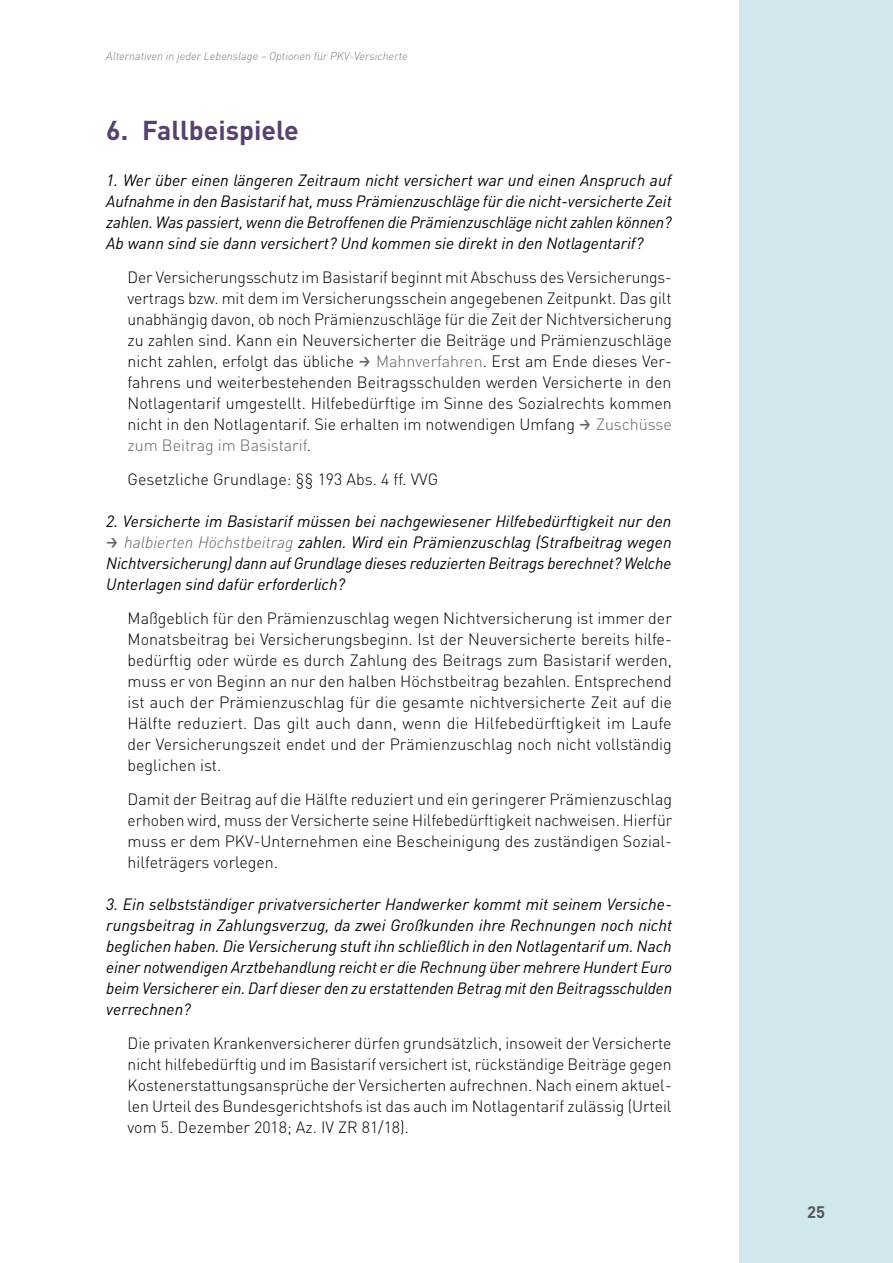
<style>
.page{position:relative;width:893px;height:1263px;background:#fff}
.page>*{position:absolute;margin:0;border:0;box-sizing:border-box;transform-origin:0 0}
.t1{font:700 27px "DINOT";color:#57426d}
.t2{font:700 16.5px "DINOT";color:#565656}
.t3{font:300 16.2px/21px "DINOT";color:#000;text-align:justify}
.t4{font:italic 16.2px/21px "DINOT";color:#000;text-align:justify}
.t5{font:italic 300 11.25px "DIN";color:#7b7b7a}
.s1{font-family:"GD Vtype";font-weight:500;color:#636362}
.s2{color:#636362}
.s3{font-family:"GD Vtype";font-weight:500;font-style:normal;color:#636362}
.s4{font-family:"DIN";font-weight:300;color:#636362}
</style>
<div class="page">
<div style="left:740px;top:0;width:153px;height:1263px;background:#d2e6ed"></div>
<p class="t5" style="left:106px;top:49px;width:303px">Alternativen in jeder Lebenslage – Optionen für PKV-Versicherte</p>
<h1 class="t1" style="left:106px;top:112px;width:194px">6. Fallbeispiele</h1>
<p class="t4" style="left:106px;top:169px;width:567px">1. Wer über einen längeren Zeitraum nicht versichert war und einen Anspruch auf Aufnahme in den Basistarif hat, muss Prämienzuschläge für die nicht-versicherte Zeit zahlen. Was passiert, wenn die Betroffenen die Prämienzuschläge nicht zahlen können?<br>Ab wann sind sie dann versichert? Und kommen sie direkt in den Notlagentarif?</p>
<p class="t3" style="left:128px;top:266px;width:546px">Der Versicherungsschutz im Basistarif beginnt mit Abschuss des Versicherungs&shy;vertrags bzw. mit dem im Versicherungsschein angegebenen Zeitpunkt. Das gilt unabhängig davon, ob noch Prämienzuschläge für die Zeit der Nichtversicherung zu zahlen sind. Kann ein Neuversicherter die Beiträge und Prämienzuschläge nicht zahlen, erfolgt das übliche <span class="s1">→</span> <span class="s2">Mahnverfahren</span>. Erst am Ende dieses Ver&shy;fahrens und weiterbestehenden Beitragsschulden werden Versicherte in den Notlagentarif umgestellt. Hilfebedürftige im Sinne des Sozialrechts kommen nicht in den Notlagentarif. Sie erhalten im notwendigen Umfang <span class="s1">→</span> <span class="s2">Zuschüsse zum Beitrag im Basistarif</span>.</p>
<p class="t3" style="left:128px;top:468px;width:312px">Gesetzliche Grundlage: §§ 193 Abs. 4 ff. VVG</p>
<p class="t4" style="left:106px;top:510px;width:567px">2. Versicherte im Basistarif müssen bei nachgewiesener Hilfebedürftigkeit nur den</p>
<p class="t4" style="left:106px;top:531px;width:567px"><span class="s3">→</span> <span class="s4">halbierten Höchstbeitrag</span> zahlen. Wird ein Prämienzuschlag (Strafbeitrag wegen Nichtversicherung) dann auf Grundlage dieses reduzierten Beitrags berechnet? Welche Unterlagen sind dafür erforderlich?</p>
<p class="t3" style="left:128px;top:607px;width:546px">Maßgeblich für den Prämienzuschlag wegen Nichtversicherung ist immer der Monatsbeitrag bei Versicherungsbeginn. Ist der Neuversicherte bereits hilfe&shy;bedürftig oder würde es durch Zahlung des Beitrags zum Basistarif werden, muss er von Beginn an nur den halben Höchstbeitrag bezahlen. Entsprechend ist auch der Prämienzuschlag für die gesamte nichtversicherte Zeit auf die Hälfte reduziert. Das gilt auch dann, wenn die Hilfebedürftigkeit im Laufe der Versicherungszeit endet und der Prämienzuschlag noch nicht vollständig beglichen ist.</p>
<p class="t3" style="left:128px;top:787px;width:546px">Damit der Beitrag auf die Hälfte reduziert und ein geringerer Prämienzuschlag erhoben wird, muss der Versicherte seine Hilfebedürftigkeit nachweisen. Hierfür muss er dem PKV-Unternehmen eine Bescheinigung des zuständigen Sozial&shy;hilfeträgers vorlegen.</p>
<p class="t4" style="left:106px;top:893px;width:567px">3. Ein selbstständiger privatversicherter Handwerker kommt mit seinem Versiche&shy;rungsbeitrag in Zahlungsverzug, da zwei Großkunden ihre Rechnungen noch nicht beglichen haben. Die Versicherung stuft ihn schließlich in den Notlagentarif um. Nach einer notwendigen Arztbehandlung reicht er die Rechnung über mehrere Hundert Euro beim Versicherer ein. Darf dieser den zu erstattenden Betrag mit den Beitragsschulden verrechnen?</p>
<p class="t3" style="left:128px;top:1031px;width:546px">Die privaten Krankenversicherer dürfen grundsätzlich, insoweit der Versicherte nicht hilfebedürftig und im Basistarif versichert ist, rückständige Beiträge gegen Kostenerstattungsansprüche der Versicherten aufrechnen. Nach einem aktuel&shy;len Urteil des Bundesgerichtshofs ist das auch im Notlagentarif zulässig (Urteil vom 5. Dezember 2018; Az. IV ZR 81/18).</p>
<p class="t2" style="left:807px;top:1201px;width:19px">25</p>
</div>
